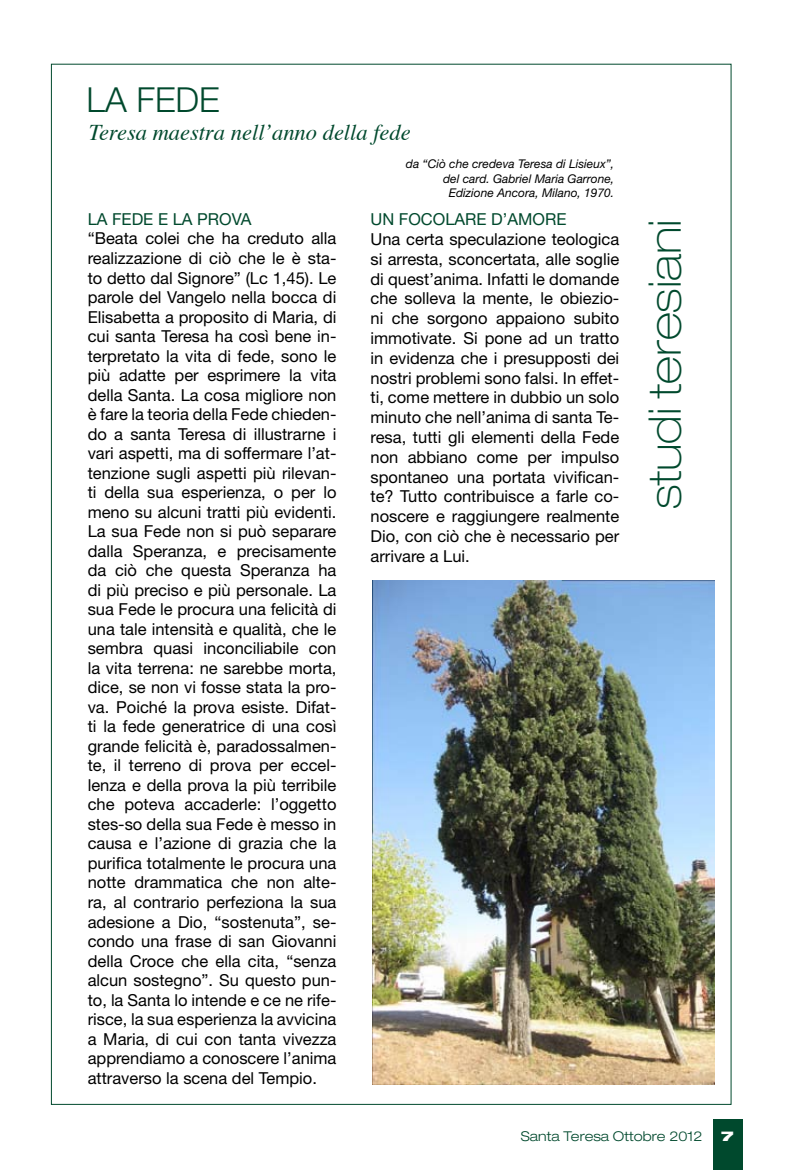
<style>
.page{position:relative;width:808px;height:1170px;background:#fff}
.page>*{position:absolute;margin:0;border:0;box-sizing:border-box;transform-origin:0 0}
.t1{font:100 expanded 45px "Helvetica Neue";color:#00492d}
.t2{font:300 34.5px "Helvetica Neue";color:#00492d}
.t3{font:italic 22.5px "Times";color:#00492d}
.t4{font:16.5px/19.5px "Helvetica Neue";color:#000;text-align:justify}
.t5{font:16.5px "Helvetica Neue";color:#00492d}
.t6{font:300 expanded 13.5px "Helvetica Neue";color:#00492d}
.t7{font:900 expanded 13.5px "Helvetica Neue";color:#fff}
.t8{font:italic 12px/14.4px "Helvetica Neue";color:#000;text-align:right}
</style>
<div class="page">
<div style="left:713px;top:1119px;width:30px;height:50px;background:#00492d"></div>
<div style="left:51px;top:64px;width:680px;height:1040px;background:#fff;border:1px solid #00492d"></div>
<img style="left:372px;top:580px;width:342px;height:504px">
<h2 class="t2" style="left:87px;top:79px;width:134px">LA FEDE</h2>
<h3 class="t3" style="left:89px;top:113px;width:324px">Teresa maestra nell’anno della fede</h3>
<p class="t5" style="left:88px;top:209px;width:165px">LA FEDE E LA PROVA</p>
<p class="t4" style="left:88px;top:228px;width:250px">“Beata colei che ha creduto alla realizzazione di ciò che le è sta&shy;to detto dal Signore” (Lc 1,45). Le parole del Vangelo nella bocca di Elisabetta a proposito di Maria, di cui santa Teresa ha così bene in&shy;terpretato la vita di fede, sono le più adatte per esprimere la vita della Santa. La cosa migliore non è fare la teoria della Fede chieden&shy;do a santa Teresa di illustrarne i vari aspetti, ma di soffermare l’at&shy;tenzione sugli aspetti più rilevan&shy;ti della sua esperienza, o per lo meno su alcuni tratti più evidenti.<br>La sua Fede non si può separare dalla Speranza, e precisamente da ciò che questa Speranza ha di più preciso e più personale. La sua Fede le procura una felicità di una tale intensità e qualità, che le sembra quasi inconciliabile con la vita terrena: ne sarebbe morta, dice, se non vi fosse stata la pro&shy;va. Poiché la prova esiste. Difat&shy;ti la fede generatrice di una così grande felicità è, paradossalmen&shy;te, il terreno di prova per eccel&shy;lenza e della prova la più terribile che poteva accaderle: l’oggetto stes-so della sua Fede è messo in causa e l’azione di grazia che la purifica totalmente le procura una notte drammatica che non alte&shy;ra, al contrario perfeziona la sua adesione a Dio, “sostenuta”, se&shy;condo una frase di san Giovanni della Croce che ella cita, “senza alcun sostegno”. Su questo pun&shy;to, la Santa lo intende e ce ne rife&shy;risce, la sua esperienza la avvicina a Maria, di cui con tanta vivezza apprendiamo a conoscere l’anima attraverso la scena del Tempio.</p>
<p class="t8" style="left:406px;top:157px;width:210px">da “Ciò che credeva Teresa di Lisieux”, del card. Gabriel Maria Garrone,<br>Edizione Ancora, Milano, 1970.</p>
<p class="t5" style="left:370px;top:209px;width:197px">UN FOCOLARE D’AMORE</p>
<p class="t4" style="left:370px;top:229px;width:250px">Una certa speculazione teologica si arresta, sconcertata, alle soglie di quest’anima. Infatti le domande che solleva la mente, le obiezio&shy;ni che sorgono appaiono subito immotivate. Si pone ad un tratto in evidenza che i presupposti dei nostri problemi sono falsi. In effet&shy;ti, come mettere in dubbio un solo minuto che nell’anima di santa Te&shy;resa, tutti gli elementi della Fede non abbiano come per impulso spontaneo una portata vivifican&shy;te? Tutto contribuisce a farle co&shy;noscere e raggiungere realmente Dio, con ciò che è necessario per arrivare a Lui.</p>
<h1 class="t1" style="left:638px;top:509px;width:291px;rotate:-90deg">studi teresiani</h1>
<p class="t6" style="left:521px;top:1127px;width:183px">Santa Teresa Ottobre 2012</p>
<p class="t7" style="left:721px;top:1126px;width:14px">7</p>
</div>
